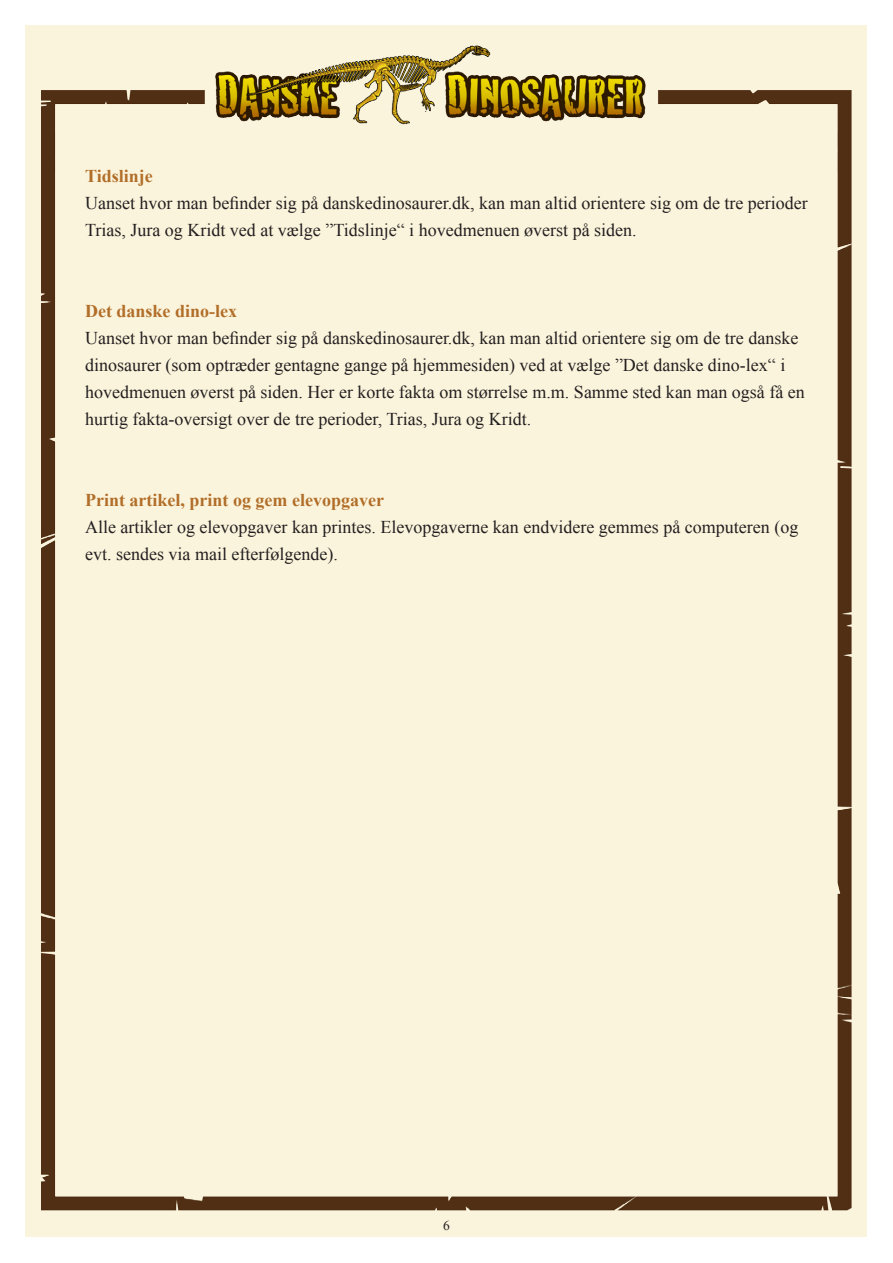
<style>
.page{position:relative;width:893px;height:1263px;background:#fff}
.page>*{position:absolute;margin:0;border:0;box-sizing:border-box;transform-origin:0 0}
.BrødTXT{font:18px/27px "Times New Roman";color:#231f20}
.Opgave_txt{font:700 18px "Times New Roman";color:#b16e29}
.t1{font:13.5px "Times New Roman";color:#231f20}
</style>
<div class="page">
<div style="left:25px;top:29px;width:842px;height:1200px;background:#fbf4dc"></div>
<p class="Opgave_txt" style="left:85px;top:164px;width:69px">Tidslinje</p>
<p class="BrødTXT" style="left:85px;top:189px;width:724px">Uanset hvor man befinder sig på danskedinosaurer.dk, kan man altid orientere sig om de tre perioder<br>Trias, Jura og Kridt ved at vælge ”Tidslinje“ i hovedmenuen øverst på siden.</p>
<p class="Opgave_txt" style="left:85px;top:299px;width:154px">Det danske dino-lex</p>
<p class="BrødTXT" style="left:85px;top:324px;width:721px">Uanset hvor man befinder sig på danskedinosaurer.dk, kan man altid orientere sig om de tre danske dinosaurer (som optræder gentagne gange på hjemmesiden) ved at vælge ”Det danske dino-lex“ i hovedmenuen øverst på siden. Her er korte fakta om størrelse m.m. Samme sted kan man også få en hurtig fakta-oversigt over de tre perioder, Trias, Jura og Kridt.</p>
<p class="Opgave_txt" style="left:85px;top:488px;width:300px">Print artikel, print og gem elevopgaver</p>
<p class="BrødTXT" style="left:85px;top:513px;width:715px">Alle artikler og elevopgaver kan printes. Elevopgaverne kan endvidere gemmes på computeren (og evt. sendes via mail efterfølgende).</p>
<p class="t1" style="left:443px;top:1216px;width:8px">6</p>
</div>
